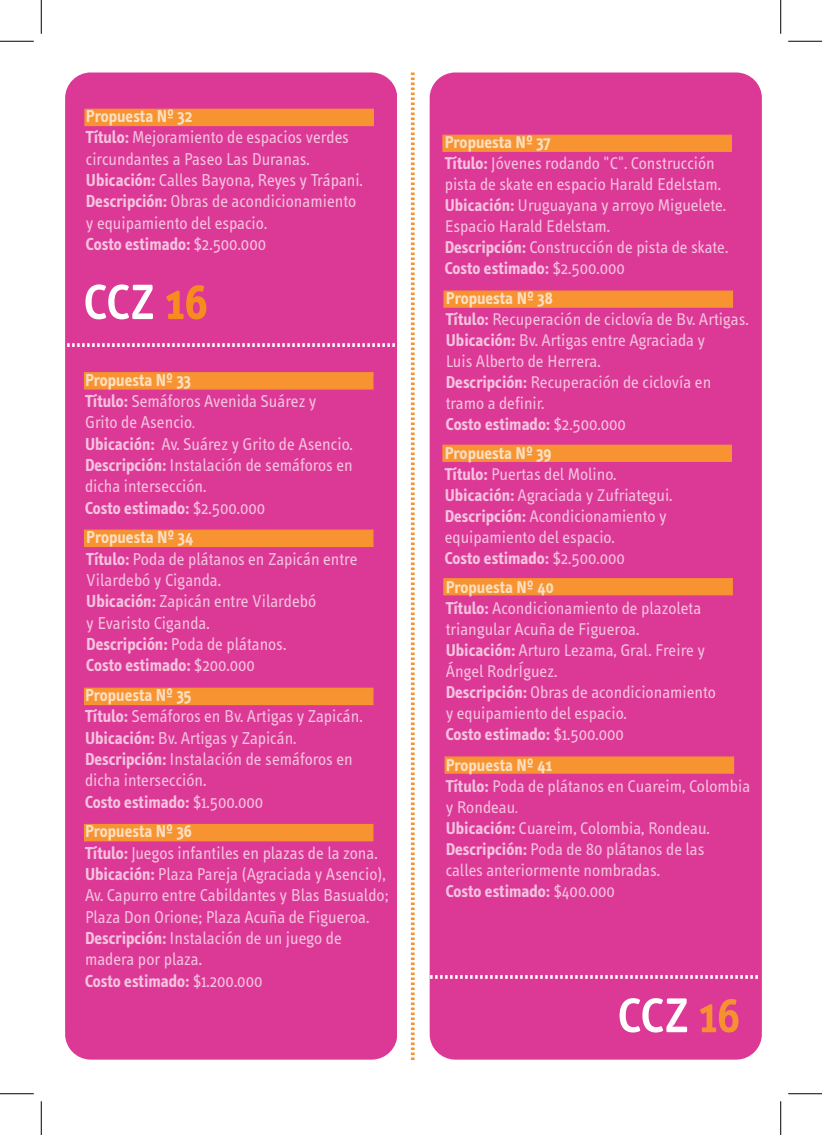
<style>
.page{position:relative;width:822px;height:1135px;background:#fff}
.page>*{position:absolute;margin:0;border:0;box-sizing:border-box;transform-origin:0 0}
.t1{font:600 50.75px "Info Text";color:#fff}
.t2{font:600 50px "Info Text";color:#fff}
.t3{font:17.75px/21.4px "Info Text";color:rgb(255 255 255/.7)}
.t4{font:17.5px/21px "Info Text";color:rgb(255 255 255/.7)}
.s1{font-weight:700}
.s2{font-size:16.5px}
.s3{font-weight:700;color:#f68b1f}
.s4{font-size:15.25px}
.s5{font-size:15px}
.s6{color:#f69131}
</style>
<div class="page">
<svg style="left:411px;top:73px;width:3px;height:987px"></svg>
<div style="left:65px;top:72px;width:332px;height:988px;background:#dc3996"></div>
<div style="left:84px;top:109px;width:290px;height:17px;background:#f79330"></div>
<div style="left:84px;top:372px;width:289px;height:18px;background:#f79330;border:1px solid #f79330"></div>
<div style="left:84px;top:530px;width:289px;height:17px;background:#f79330"></div>
<div style="left:84px;top:688px;width:289px;height:17px;background:#f79330"></div>
<svg style="left:65px;top:343px;width:332px;height:4px"></svg>
<div style="left:84px;top:824px;width:289px;height:17px;background:#f79330"></div>
<div style="left:429px;top:72px;width:332px;height:988px;background:#dc3996"></div>
<svg style="left:430px;top:975px;width:328px;height:4px"></svg>
<div style="left:442px;top:135px;width:289px;height:17px;background:#f79330"></div>
<div style="left:443px;top:291px;width:290px;height:17px;background:#f79330;border:1px solid #f79330"></div>
<div style="left:442px;top:445px;width:289px;height:17px;background:#f79330"></div>
<div style="left:443px;top:578px;width:289px;height:17px;background:#f79330"></div>
<div style="left:444px;top:756px;width:290px;height:18px;background:#f79330;border:1px solid #f79330"></div>
<hr style="left:0;top:41px;width:34px;height:1px;background:#000">
<hr style="left:788px;top:41px;width:33px;height:1px;background:#000">
<hr style="left:0;top:1094px;width:34px;height:1px;background:#000">
<hr style="left:788px;top:1094px;width:33px;height:1px;background:#000">
<hr style="left:41px;top:0;width:1px;height:34px;background:#000">
<hr style="left:41px;top:1101px;width:1px;height:34px;background:#000">
<hr style="left:780px;top:0;width:1px;height:34px;background:#000">
<hr style="left:780px;top:1101px;width:1px;height:34px;background:#000">
<p class="t3" style="left:86px;top:106px;width:278px"><span class="s1">Propuesta Nº 32<br>Título:</span> Mejoramiento de espacios verdes circundantes a Paseo Las Duranas.<br><span class="s1">Ubicación:</span> Calles Bayona, Reyes y Trápani.<br><span class="s1">Descripción:</span> Obras de acondicionamiento y equipamiento del espacio<span class="s2">.<br></span><span class="s1">Costo estimado:</span> $2.500.000</p>
<h1 class="t1" style="left:84px;top:274px;width:125px">CCZ <span class="s3">16</span></h1>
<p class="t3" style="left:85px;top:369px;width:269px"><span class="s1">Propuesta Nº 33<br>Título:</span> Semáforos Avenida Suárez y<br>Grito de Asencio<span class="s4">.<br></span><span class="s1">Ubicación:</span> Av. Suárez y Grito de Asencio.<br><span class="s1">Descripción:</span> Instalación de semáforos en dicha intersección.<br><span class="s1">Costo estimado:</span> $2.500.000</p>
<p class="t3" style="left:86px;top:527px;width:273px"><span class="s1">Propuesta Nº 34<br>Título:</span> Poda de plátanos en Zapicán entre<br>Vilardebó y Ciganda.<br><span class="s1">Ubicación:</span> Zapicán entre Vilardebó<br>y Evaristo Ciganda.<br><span class="s1">Descripción:</span> Poda de plátanos.<br><span class="s1">Costo estimado:</span> $200.000</p>
<p class="t3" style="left:85px;top:685px;width:279px"><span class="s1">Propuesta Nº 35<br>Título:</span> Semáforos en Bv. Artigas y Zapicán.<br><span class="s1">Ubicación:</span> Bv. Artigas y Zapicán.<br><span class="s1">Descripción:</span> Instalación de semáforos en dicha intersección.<br><span class="s1">Costo estimado:</span> $1.500.000</p>
<p class="t3" style="left:85px;top:821px;width:305px"><span class="s1">Propuesta Nº 36<br>Título:</span> Juegos infantiles en plazas de la zona.<br><span class="s1">Ubicación:</span> Plaza Pareja (Agraciada y Asencio), Av. Capurro entre Cabildantes y Blas Basualdo; Plaza Don Orione; Plaza Acuña de Figueroa.<br><span class="s1">Descripción:</span> Instalación de un juego de madera por plaza.<br><span class="s1">Costo estimado:</span> $1.200.000</p>
<p class="t4" style="left:444px;top:132px;width:285px"><span class="s1">Propuesta Nº 37<br>Título:</span> Jóvenes rodando "C". Construcción pista de skate en espacio Harald Edelstam.<br><span class="s1">Ubicación:</span> Uruguayana y arroyo Miguelete.<br>Espacio Harald Edelstam.<br><span class="s1">Descripción:</span> Construcción de pista de skate.<br><span class="s1">Costo estimado:</span> $2.500.000</p>
<p class="t4" style="left:445px;top:288px;width:304px"><span class="s1">Propuesta Nº 38<br>Título:</span> Recuperación de ciclovía de Bv. Artigas.<br><span class="s1">Ubicación:</span> Bv. Artigas entre Agraciada y<br>Luis Alberto de Herrera.<br><span class="s1">Descripción:</span> Recuperación de ciclovía en tramo a definir.<br><span class="s1">Costo estimado:</span> $2.500.000</p>
<p class="t4" style="left:444px;top:443px;width:229px"><span class="s1">Propuesta Nº 39<br>Título:</span> Puertas del Molino.<br><span class="s1">Ubicación:</span> Agraciada y Zufriategui.<br><span class="s1">Descripción:</span> Acondicionamiento y equipamiento del espacio.<br><span class="s1">Costo estimado:</span> $2.500.000</p>
<p class="t4" style="left:445px;top:577px;width:272px"><span class="s1">Propuesta Nº 40<br>Título:</span> Acondicionamiento de plazoleta triangular Acuña de Figueroa.<br><span class="s1">Ubicación:</span> Arturo Lezama, Gral. Freire y<br>Ángel RodrÍguez.<br><span class="s1">Descripción:</span> Obras de acondicionamiento y equipamiento del espacio.<br><span class="s1">Costo estimado:</span> $1.500.000</p>
<p class="t4" style="left:445px;top:755px;width:306px"><span class="s1">Propuesta Nº 41<br>Título:</span> Poda de plátanos en Cuareim, Colombia y Rondeau<span class="s5">.<br></span><span class="s1">Ubicación:</span> Cuareim, Colombia, Rondeau.<br><span class="s1">Descripción:</span> Poda de 80 plátanos de las<br>calles anteriormente nombradas.<br><span class="s1">Costo estimado:</span> $400.000</p>
<h2 class="t2" style="left:617px;top:987px;width:124px">CCZ <span class="s6">16</span></h2>
</div>
